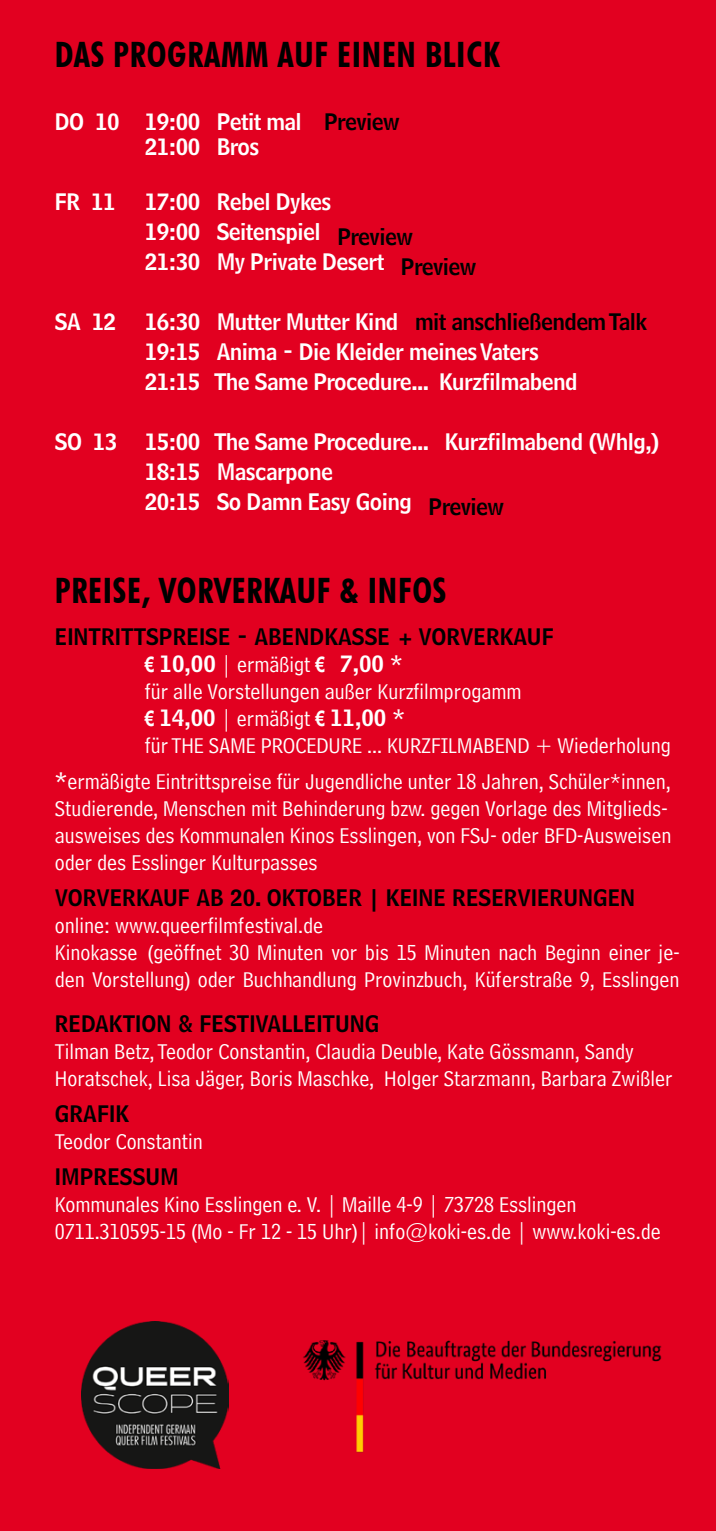
<style>
.page{position:relative;width:716px;height:1531px;background:#e20020}
.page>*{position:absolute;margin:0;border:0;box-sizing:border-box;transform-origin:0 0}
.t1{font:700 condensed 35px "Futura BT";letter-spacing:.02em;color:#000}
.t2{font:22.5px/27px "Bell Centennial Std Address";color:#fff}
.t3{font:22.5px/30px "Bell Centennial Std Name Num";letter-spacing:-.025em;color:#fff}
.t4{font:22.5px/27px "Bell Centennial Std Name Num";color:#000}
.s1{color:#000}
.s2{font-family:"Arial Narrow";font-weight:700;font-size:21.25px;color:#fff}
.s3{color:#fff}
.s4{font-family:"Bell Centennial Std Address";color:#fff}
.s5{font-family:"Arial Narrow";font-weight:700;font-size:21.25px}
.s6{font-family:"Bell Centennial Std Address"}
.s7{font-family:"Bell Centennial Std Name Num"}
</style>
<div class="page">
<img style="left:81px;top:1322px;width:148px;height:147px">
<img style="left:290px;top:1335px;width:412px;height:117px">
<h1 class="t1" style="left:55px;top:33px;width:446px">DAS PROGRAMM AUF EINEN BLICK</h1>
<p class="t3" style="left:145px;top:109px;width:256px;line-height:25.2px;text-indent:-90px">DO 10 19:00 Petit mal <span class="s1">Preview<br></span>21:00 Bros</p>
<p class="t3" style="left:55px;top:187px;width:62px">FR 11</p>
<p class="t3" style="left:145px;top:187px;width:333px">17:00 Rebel Dykes<br>19:00 Seitenspiel <span class="s1">Preview<br></span>21:30 My Private Desert <span class="s1">Preview</span></p>
<p class="t3" style="left:55px;top:307px;width:63px">SA 12</p>
<p class="t3" style="left:145px;top:307px;width:503px">16:30 Mutter Mutter Kind <span class="s1">mit anschließendem Talk<br></span>19:15 Anima - Die Kleider meines Vaters<br>21:15 The Same Procedure... Kurzfilmabend</p>
<p class="t3" style="left:145px;top:427px;width:516px;text-indent:-90px">SO 13 15:00 The Same Procedure... Kurzfilmabend (Whlg,)<br>18:15 Mascarpone<br>20:15 So Damn Easy Going <span class="s1">Preview</span></p>
<h1 class="t1" style="left:55px;top:569px;width:393px">PREISE, VORVERKAUF &amp; INFOS</h1>
<p class="t4" style="left:145px;top:623px;width:410px;text-indent:-90px">EINTRITTSPREISE - ABENDKASSE + VORVERKAUF <span class="s2">€</span> <span class="s3">10,00</span> <span class="s4">| ermäßigt</span> <span class="s2">€</span> <span class="s3">7,00 *</span></p>
<p class="t2" style="left:145px;top:678px;width:378px">für alle Vorstellungen außer Kurzfilmprogamm</p>
<p class="t3" style="left:145px;top:703px;width:262px"><span class="s5">€</span> 14,00 <span class="s6">| ermäßigt</span> <span class="s5">€</span> 11,00 *</p>
<p class="t2" style="left:55px;top:728px;width:617px;line-height:36px;text-align:right">für THE SAME PROCEDURE ... KURZFILMABEND + Wiederholung <span class="s7">*</span>ermäßigte Eintrittspreise für Jugendliche unter 18 Jahren, Schüler*innen,</p>
<p class="t2" style="left:55px;top:795px;width:618px">Studierende, Menschen mit Behinderung bzw. gegen Vorlage des Mitglieds&shy;ausweises des Kommunalen Kinos Esslingen, von FSJ- oder BFD-Ausweisen oder des Esslinger Kulturpasses</p>
<p class="t4" style="left:55px;top:884px;width:582px">VORVERKAUF AB 20. OKTOBER | KEINE RESERVIERUNGEN</p>
<p class="t2" style="left:55px;top:912px;width:626px">online: www.queerfilmfestival.de<br>Kinokasse (geöffnet 30 Minuten vor bis 15 Minuten nach Beginn einer je&shy;den Vorstellung) oder Buchhandlung Provinzbuch, Küferstraße 9, Esslingen</p>
<p class="t4" style="left:55px;top:1010px;width:326px">REDAKTION &amp; FESTIVALLEITUNG</p>
<p class="t2" style="left:55px;top:1038px;width:619px">Tilman Betz, Teodor Constantin, Claudia Deuble, Kate Gössmann, Sandy<br>Horatschek, Lisa Jäger, Boris Maschke, Holger Starzmann, Barbara Zwißler</p>
<p class="t4" style="left:55px;top:1100px;width:76px">GRAFIK</p>
<p class="t2" style="left:55px;top:1128px;width:150px">Teodor Constantin</p>
<p class="t4" style="left:55px;top:1163px;width:126px">IMPRESSUM</p>
<p class="t2" style="left:55px;top:1191px;width:607px">Kommunales Kino Esslingen e. V. | Maille 4-9 | 73728 Esslingen<br>0711.310595-15 (Mo - Fr 12 - 15 Uhr)| info@koki-es.de | www.koki-es.de</p>
</div>
